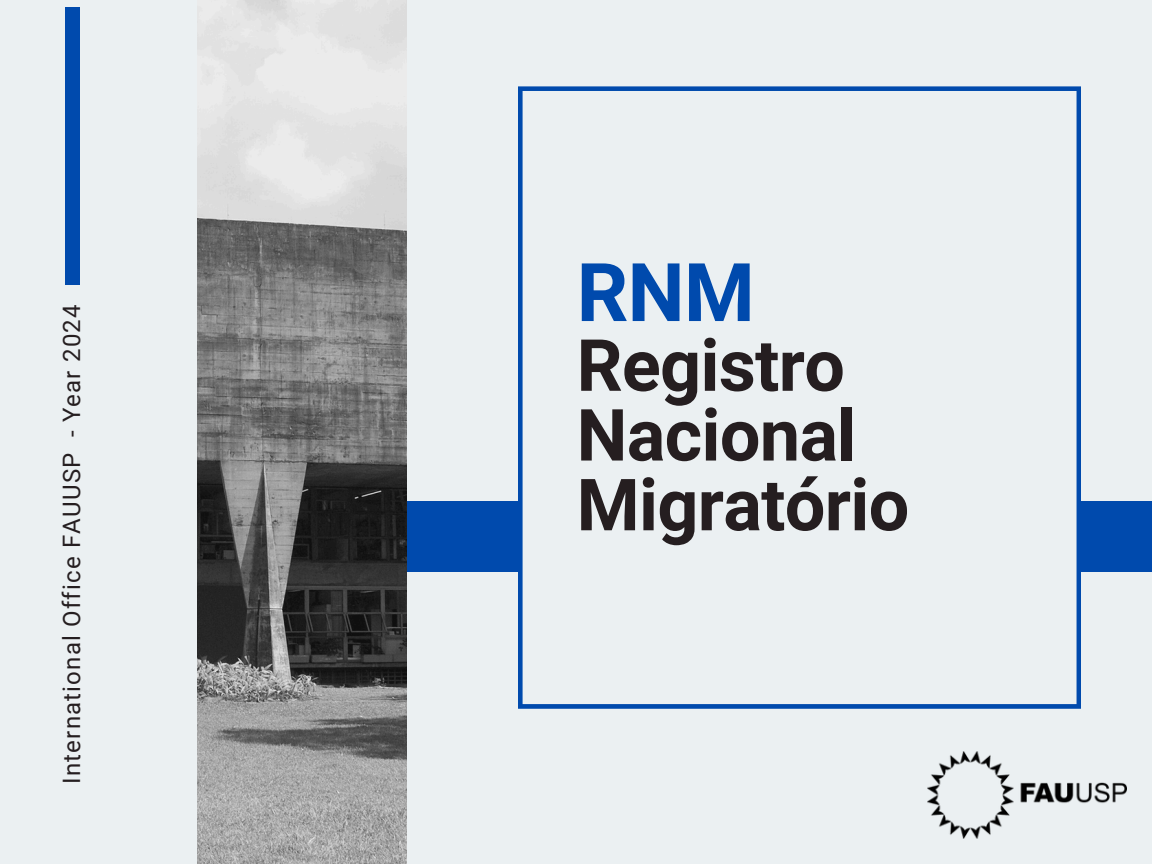
<style>
.page{position:relative;width:1152px;height:864px;background:#ebf0f2}
.page>*{position:absolute;margin:0;border:0;box-sizing:border-box;transform-origin:0 0}
.t1{font:700 81px "Roboto";color:#004aad}
.t2{font:700 72px/69.8px "Roboto";letter-spacing:-.01em;color:#251e20}
.t3{font:24px "Roboto";letter-spacing:.05em;color:#251e20}
</style>
<div class="page">
<svg style="left:518px;top:86px;width:563px;height:623px"></svg>
<div style="left:65px;top:7px;width:14px;height:278px;background:#004aad"></div>
<div style="left:1081px;top:501px;width:71px;height:71px;background:#004aad"></div>
<img style="left:927px;top:752px;width:199px;height:86px">
<div style="left:387px;top:501px;width:131px;height:71px;background:#004aad"></div>
<img style="left:198px;top:0;width:208px;height:864px">
<p class="t3" style="left:58px;top:784px;width:481px;rotate:-90deg">International Office FAUUSP - Year 2024</p>
<h1 class="t1" style="left:577px;top:246px;width:180px">RNM</h1>
<h1 class="t2" style="left:577px;top:331px;width:334px">Registro<br>Nacional<br>Migratório</h1>
</div>
